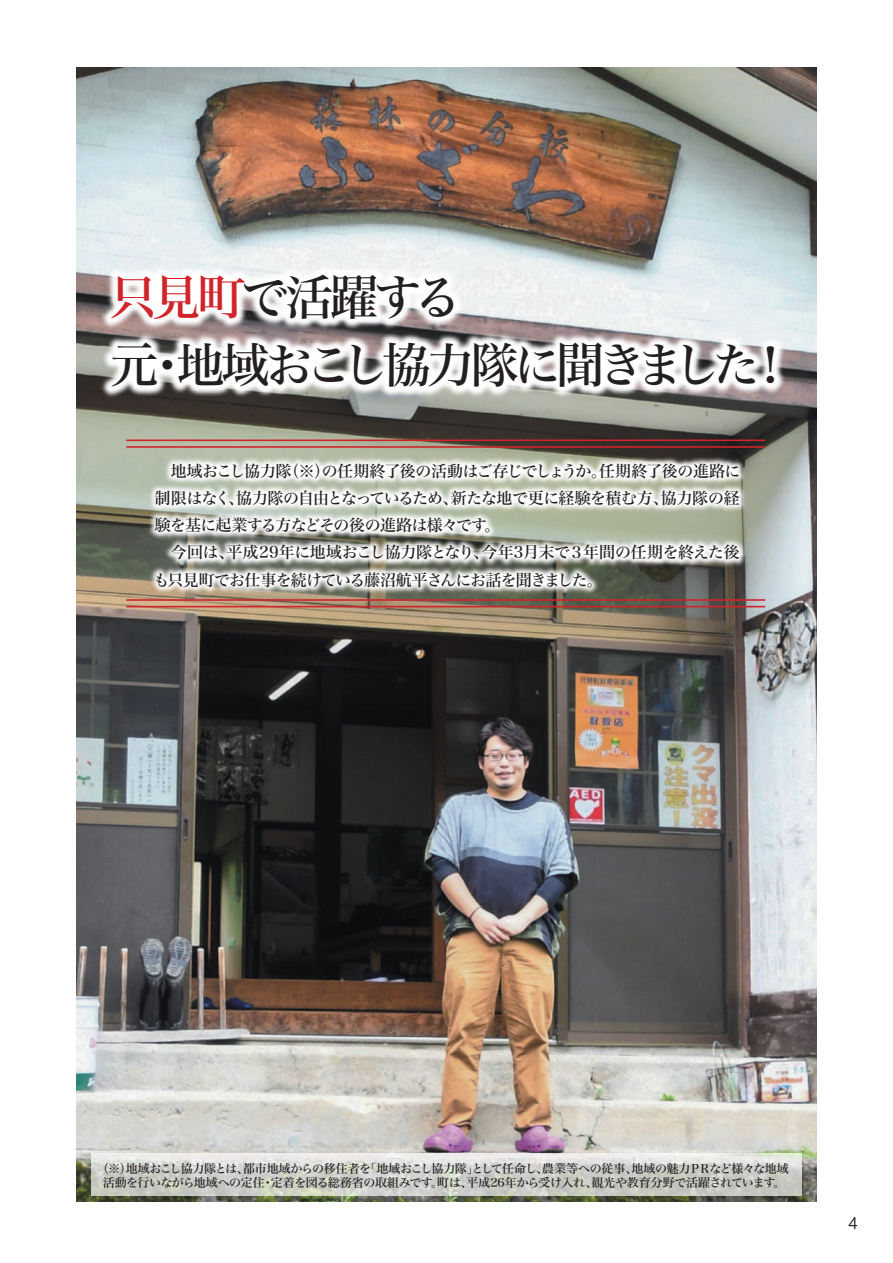
<style>
.page{position:relative;width:893px;height:1263px;background:#fff}
.page>*{position:absolute;margin:0;border:0;box-sizing:border-box;transform-origin:0 0}
.t1{font:48px/67.9px "Hira Min Std N W5";letter-spacing:-.1em;color:#231f20}
.t2{font:500 16.5px "DF Maru Gothic";color:#231f20}
.t3{font:15.9px/27.2px "Hira Min Std N W5";letter-spacing:-.035em;color:#231f20}
.t4{font:12px/14.9px "Hira Min Std N W5";letter-spacing:-.035em;color:#231f20;text-align:center}
.s1{color:#d1232a}
</style>
<div class="page">
<img style="left:77px;top:67px;width:740px;height:1134px">
<img style="left:94px;top:460px;width:706px;height:188px">
<img style="left:76px;top:207px;width:741px;height:253px">
<hr style="left:126px;top:439px;width:639px;height:2px;background:#d1232a">
<hr style="left:126px;top:446px;width:639px;height:2px;background:#d1232a">
<hr style="left:126px;top:599px;width:639px;height:2px;background:#d1232a">
<hr style="left:126px;top:606px;width:639px;height:1px;background:#d1232a">
<svg style="left:91px;top:1153px;width:711px;height:42px;background:#d4d5d0"></svg>
<h1 class="t1" style="left:109px;top:263px;width:686px"><span class="s1">只見町</span>で活躍する<br>元・地域おこし協力隊に聞きました！</h1>
<p class="t3" style="left:153px;top:457px;width:589px">　地域おこし協力隊（※）の任期終了後の活動はご存じでしょうか。任期終了後の進路に制限はなく、協力隊の自由となっているため、新たな地で更に経験を積む方、協力隊の経験を基に起業する方などその後の進路は様々です。<br>　今回は、平成29年に地域おこし協力隊となり、今年3月末で３年間の任期を終えた後も只見町でお仕事を続けている藤沼航平さんにお話を聞きました。</p>
<p class="t4" style="left:97px;top:1160px;width:694px">（※）地域おこし協力隊とは、都市地域からの移住者を「地域おこし協力隊」として任命し、農業等への従事、地域の魅力ＰＲなど様々な地域活動を行いながら地域への定住・定着を図る総務省の取組みです。町は、平成26年から受け入れ、観光や教育分野で活躍されています。</p>
<p class="t2" style="left:848px;top:1215px;width:11px">4</p>
</div>
